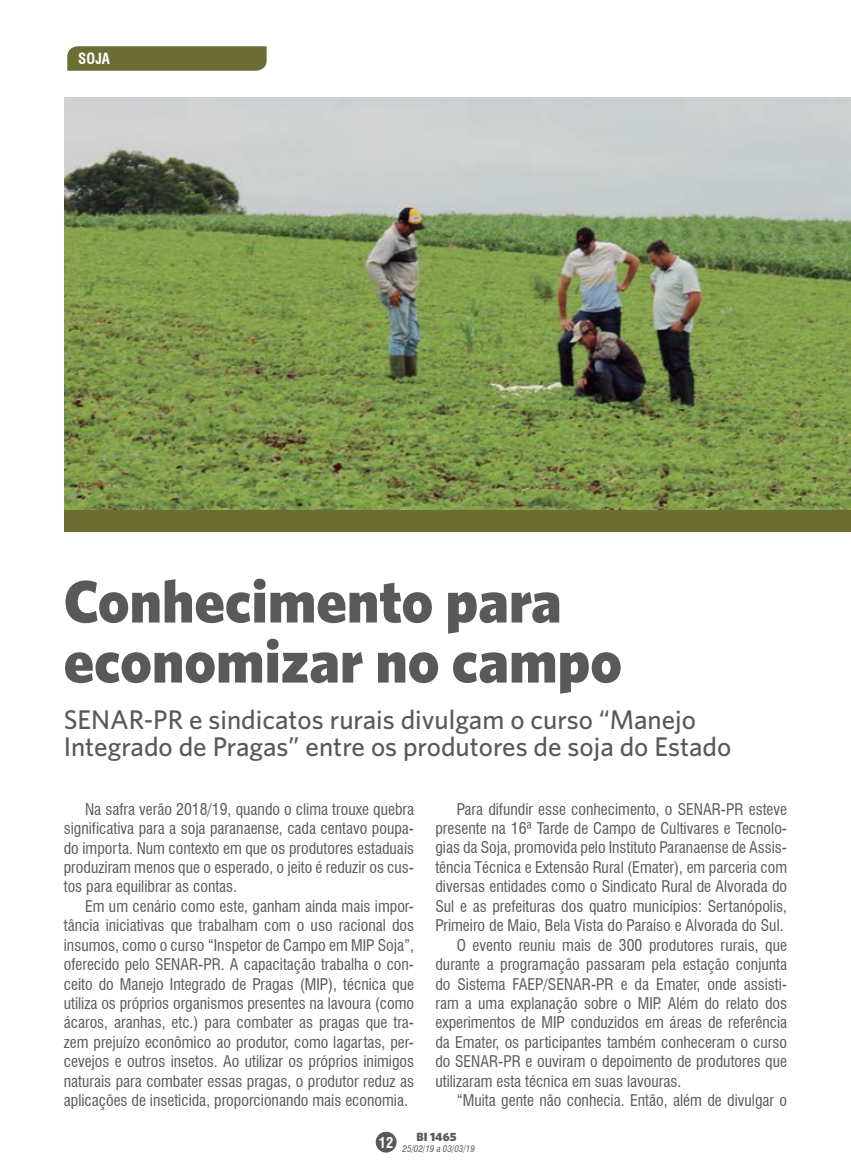
<style>
.page{position:relative;width:851px;height:1170px;background:#fff}
.page>*{position:absolute;margin:0;border:0;box-sizing:border-box;transform-origin:0 0}
.t1{font:900 60px/60px "Whitney HTF";color:#58595b}
.t2{font:500 27px/27px "Whitney HTF";color:#58595b}
.t3{font:condensed 15.75px/19.4px "Swiss 721 BT";color:#58595b;text-align:justify}
.t4{font:700 condensed 15px "Swiss 721 BT";color:#fff}
.t5{font:700 condensed 14.4px "Swiss 721 BT";color:#fff}
.t6{font:900 12px "Whitney HTF";color:#58595b}
.t7{font:italic condensed 9px "Swiss 721 BT";color:#58595b}
</style>
<div class="page">
<div style="left:375px;top:1131px;width:21px;height:21px;background:#58595b;border-radius:50%"></div>
<img style="left:65px;top:97px;width:785px;height:413px">
<svg style="left:67px;top:46px;width:199px;height:25px;background:#70713a"></svg>
<div style="left:65px;top:510px;width:785px;height:22px;background:#6c6d33"></div>
<p class="t4" style="left:78px;top:49px;width:33px">SOJA</p>
<h1 class="t1" style="left:64px;top:569px;width:559px">Conhecimento para economizar no campo</h1>
<h2 class="t2" style="left:64px;top:705px;width:669px">SENAR-PR e sindicatos rurais divulgam o curso “Manejo<br>Integrado de Pragas” entre os produtores de soja do Estado</h2>
<p class="t3" style="left:64px;top:799px;width:352px;text-indent:21px">Na safra verão 2018/19, quando o clima trouxe quebra significativa para a soja paranaense, cada centavo poupa&shy;do importa. Num contexto em que os produtores estaduais produziram menos que o esperado, o jeito é reduzir os cus&shy;tos para equilibrar as contas.</p>
<p class="t3" style="left:64px;top:896px;width:352px;text-indent:21px">Em um cenário como este, ganham ainda mais impor&shy;tância iniciativas que trabalham com o uso racional dos insumos, como o curso “Inspetor de Campo em MIP Soja”, oferecido pelo SENAR-PR. A capacitação trabalha o con&shy;ceito do Manejo Integrado de Pragas (MIP), técnica que utiliza os próprios organismos presentes na lavoura (como ácaros, aranhas, etc.) para combater as pragas que tra&shy;zem prejuízo econômico ao produtor, como lagartas, per&shy;cevejos e outros insetos. Ao utilizar os próprios inimigos naturais para combater essas pragas, o produtor reduz as aplicações de inseticida, proporcionando mais economia.</p>
<p class="t3" style="left:456px;top:799px;width:332px">Para difundir esse conhecimento, o SENAR-PR esteve</p>
<p class="t3" style="left:435px;top:818px;width:353px">presente na 16ª Tarde de Campo de Cultivares e Tecnolo-</p>
<p class="t3" style="left:435px;top:838px;width:353px">gias da Soja, promovida pelo Instituto Paranaense de Assis-</p>
<p class="t3" style="left:435px;top:857px;width:353px">tência Técnica e Extensão Rural (Emater), em parceria com</p>
<p class="t3" style="left:435px;top:876px;width:353px">diversas entidades como o Sindicato Rural de Alvorada do</p>
<p class="t3" style="left:435px;top:896px;width:353px">Sul e as prefeituras dos quatro municípios: Sertanópolis,</p>
<p class="t3" style="left:435px;top:915px;width:350px">Primeiro de Maio, Bela Vista do Paraíso e Alvorada do Sul.</p>
<p class="t3" style="left:456px;top:935px;width:332px">O evento reuniu mais de 300 produtores rurais, que</p>
<p class="t3" style="left:435px;top:954px;width:353px">durante a programação passaram pela estação conjunta</p>
<p class="t3" style="left:435px;top:974px;width:353px">do Sistema FAEP/SENAR-PR e da Emater, onde assisti-</p>
<p class="t3" style="left:435px;top:993px;width:353px">ram a uma explanação sobre o MIP. Além do relato dos</p>
<p class="t3" style="left:435px;top:1012px;width:353px">experimentos de MIP conduzidos em áreas de referência</p>
<p class="t3" style="left:435px;top:1032px;width:353px">da Emater, os participantes também conheceram o curso</p>
<p class="t3" style="left:435px;top:1051px;width:353px">do SENAR-PR e ouviram o depoimento de produtores que</p>
<p class="t3" style="left:435px;top:1071px;width:247px">utilizaram esta técnica em suas lavouras.</p>
<p class="t3" style="left:456px;top:1090px;width:332px">“Muita gente não conhecia. Então, além de divulgar o</p>
<p class="t5" style="left:379px;top:1133px;width:16px">12</p>
<p class="t6" style="left:416px;top:1128px;width:41px">BI 1465</p>
<p class="t7" style="left:402px;top:1143px;width:74px">25/02/19 a 03/03/19</p>
</div>
